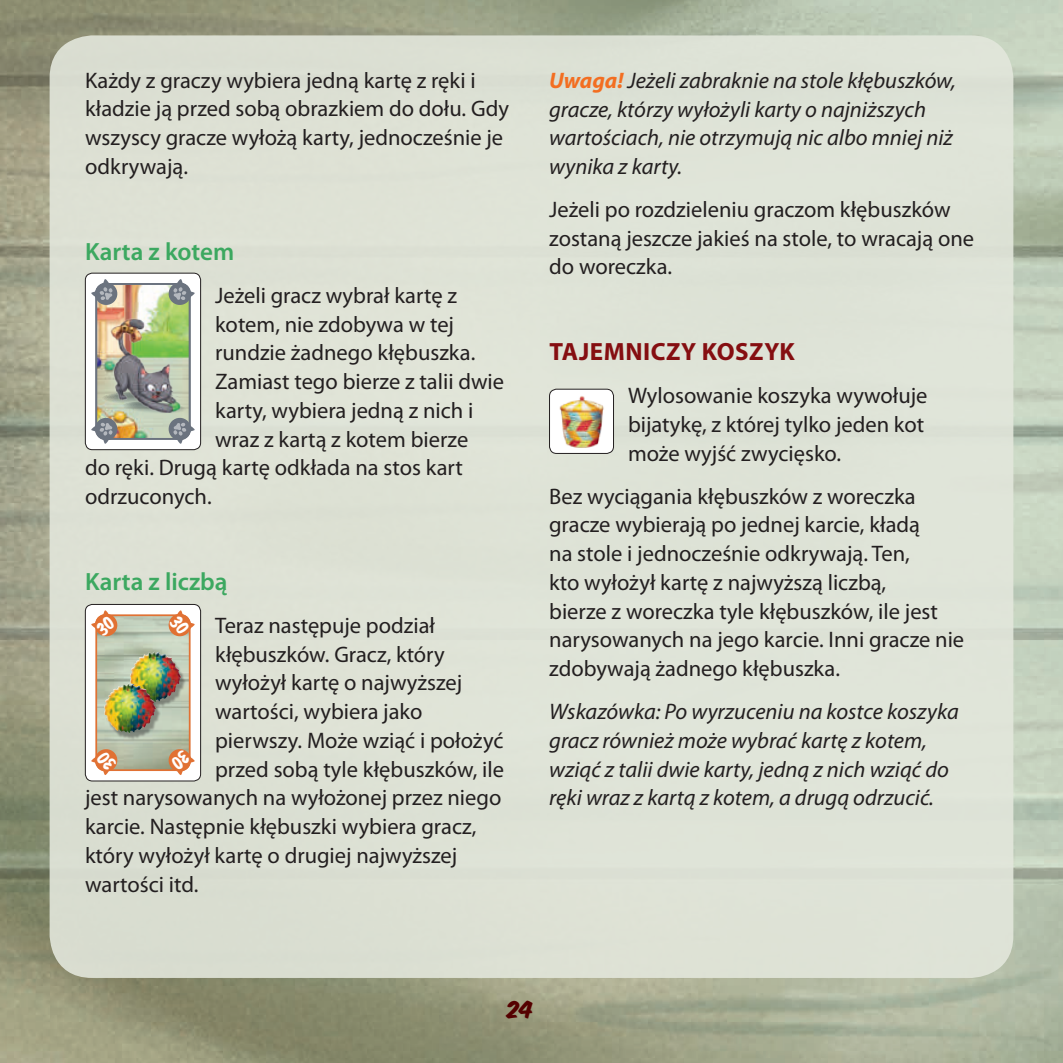
<style>
.page{position:relative;width:1063px;height:1063px;background:#fff}
.page>*{position:absolute;margin:0;border:0;box-sizing:border-box;transform-origin:0 0}
.t1{font:600 25px "Myriad Pro";color:#3ca860}
.t2{font:700 25px "Myriad Pro";letter-spacing:.02em;color:#850e11}
.t3{font:22.5px/28.8px "Myriad Pro";color:#231f20}
.t4{font:italic 22.5px/28.8px "Myriad Pro";color:#231f20}
.t5{font:20px "Komika Axis";color:#500}
.s1{font-weight:700;color:#f36e21}
</style>
<div class="page">
<img style="left:0;top:0;width:1063px;height:1063px">
<div style="left:50px;top:35px;width:963px;height:943px;background:#e3e7dc;border-radius:43px"></div>
<img style="left:85px;top:273px;width:116px;height:177px">
<div style="left:85px;top:273px;width:116px;height:177px;border:1px solid #231f20;border-radius:7px"></div>
<img style="left:550px;top:389px;width:64px;height:64px">
<div style="left:549px;top:389px;width:65px;height:65px;border:1px solid #231f20;border-radius:7px"></div>
<img style="left:85px;top:604px;width:116px;height:184px">
<p class="t3" style="left:85px;top:65px;width:425px">Każdy z graczy wybiera jedną kartę z ręki i kładzie ją przed sobą obrazkiem do dołu. Gdy wszyscy gracze wyłożą karty, jednocześnie je odkrywają.</p>
<p class="t1" style="left:85px;top:236px;width:151px">Karta z kotem</p>
<p class="t3" style="left:215px;top:280px;width:243px">Jeżeli gracz wybrał kartę z</p>
<p class="t3" style="left:215px;top:309px;width:240px">kotem, nie zdobywa w tej</p>
<p class="t3" style="left:215px;top:338px;width:262px">rundzie żadnego kłębuszka.</p>
<p class="t3" style="left:215px;top:367px;width:291px">Zamiast tego bierze z talii dwie</p>
<p class="t3" style="left:215px;top:396px;width:260px">karty, wybiera jedną z nich i</p>
<p class="t3" style="left:215px;top:424px;width:255px">wraz z kartą z kotem bierze</p>
<p class="t3" style="left:85px;top:453px;width:379px">do ręki. Drugą kartę odkłada na stos kart</p>
<p class="t3" style="left:85px;top:482px;width:128px">odrzuconych.</p>
<p class="t1" style="left:85px;top:566px;width:144px">Karta z liczbą</p>
<p class="t3" style="left:215px;top:611px;width:221px">Teraz następuje podział</p>
<p class="t3" style="left:215px;top:639px;width:231px">kłębuszków. Gracz, który</p>
<p class="t3" style="left:215px;top:668px;width:249px">wyłożył kartę o najwyższej</p>
<p class="t3" style="left:215px;top:697px;width:209px">wartości, wybiera jako</p>
<p class="t3" style="left:215px;top:726px;width:290px">pierwszy. Może wziąć i położyć</p>
<p class="t3" style="left:215px;top:754px;width:290px">przed sobą tyle kłębuszków, ile</p>
<p class="t3" style="left:85px;top:783px;width:418px">jest narysowanych na wyłożonej przez niego</p>
<p class="t3" style="left:85px;top:812px;width:393px">karcie. Następnie kłębuszki wybiera gracz,</p>
<p class="t3" style="left:85px;top:841px;width:374px">który wyłożył kartę o drugiej najwyższej</p>
<p class="t3" style="left:85px;top:869px;width:115px">wartości itd.</p>
<p class="t4" style="left:549px;top:66px;width:408px"><span class="s1">Uwaga!</span> Jeżeli zabraknie na stole kłębuszków, gracze, którzy wyłożyli karty o najniższych wartościach, nie otrzymują nic albo mniej niż wynika z karty.</p>
<p class="t3" style="left:549px;top:195px;width:426px">Jeżeli po rozdzieleniu graczom kłębuszków zostaną jeszcze jakieś na stole, to wracają one do woreczka.</p>
<p class="t2" style="left:549px;top:336px;width:247px">TAJEMNICZY KOSZYK</p>
<p class="t3" style="left:628px;top:381px;width:301px">Wylosowanie koszyka wywołuje bijatykę, z której tylko jeden kot może wyjść zwycięsko.</p>
<p class="t3" style="left:549px;top:481px;width:417px">Bez wyciągania kłębuszków z woreczka gracze wybierają po jednej karcie, kładą<br>na stole i jednocześnie odkrywają. Ten,<br>kto wyłożył kartę z najwyższą liczbą,<br>bierze z woreczka tyle kłębuszków, ile jest narysowanych na jego karcie. Inni gracze nie zdobywają żadnego kłębuszka.</p>
<p class="t4" style="left:549px;top:697px;width:411px">Wskazówka: Po wyrzuceniu na kostce koszyka gracz również może wybrać kartę z kotem, wziąć z talii dwie karty, jedną z nich wziąć do ręki wraz z kartą z kotem, a drugą odrzucić.</p>
<p class="t5" style="left:508px;top:999px;width:28px">24</p>
</div>
